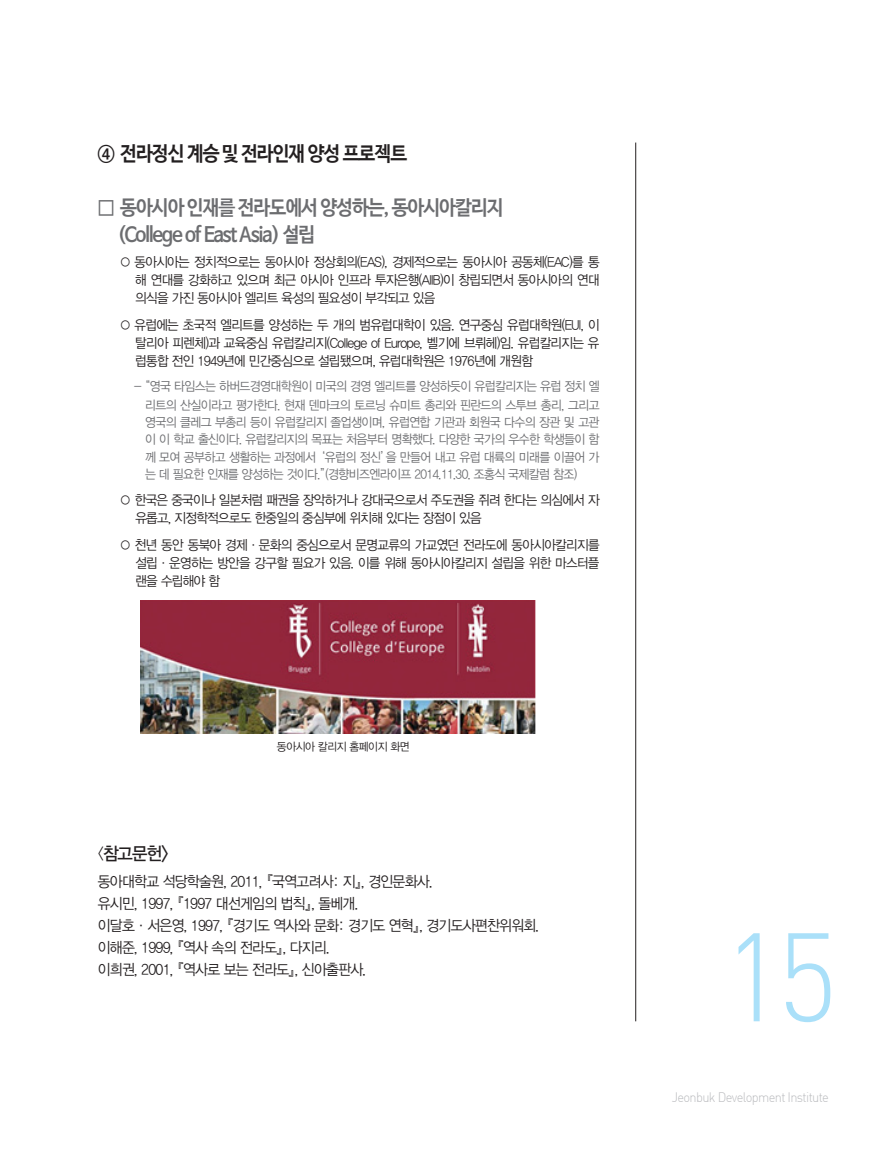
<style>
.page{position:relative;width:893px;height:1149px;background:#fff}
.page>*{position:absolute;margin:0;border:0;box-sizing:border-box;transform-origin:0 0}
.t1{font:123.6px "Dinlig";color:#aae0f9;scale:.95 1}
.t2{font:700 20.25px "Nanum Barun Gothic";letter-spacing:-.05em;color:#6c6d70;scale:.93 1}
.t3{font:700 20.25px "Nanum Barun Gothic";letter-spacing:-.05em;color:#231f20;scale:.93 1}
.t4{font:18px "YDIYGO330";color:#231f20;scale:.93 1}
.t5{font:15px "YDIYGO320";letter-spacing:-.05em;color:#231f20;scale:.93 1}
.t6{font:13.5px/18px "YDIYGO320";letter-spacing:-.05em;color:#231f20;text-align:justify;scale:.93 1}
.t7{font:13.5px "Dinlig";letter-spacing:-.05em;color:#bcbdc0;scale:.95 1}
.t8{font:12.75px/17.2px "YDIYGO320";letter-spacing:-.05em;color:#6c6d70;text-align:right;scale:.93 1}
.ÙÅÁ_Û{font:11.25px "YDIYGO320";letter-spacing:-.04em;color:#231f20;scale:.95 1}
.s1{font-family:"YDIYGO320";font-size:15px}
</style>
<div class="page">
<hr style="left:635px;top:142px;width:1px;height:878px;background:#231f20">
<img style="left:140px;top:600px;width:396px;height:132px">
<p class="t3" style="left:98px;top:142px;width:334px">④ 전라정신 계승 및 전라인재 양성 프로젝트</p>
<p class="t2" style="left:98px;top:197px;width:438px">□ 동아시아 인재를 전라도에서 양성하는, 동아시아칼리지</p>
<p class="t2" style="left:117px;top:224px;width:214px">(College of East Asia) 설립</p>
<p class="t6" style="left:135px;top:253px;width:501px;text-indent:-16px">○ 동아시아는 정치적으로는 동아시아 정상회의(EAS), 경제적으로는 동아시아 공동체(EAC)를 통 해 연대를 강화하고 있으며 최근 아시아 인프라 투자은행(AIIB)이 창립되면서 동아시아의 연대 의식을 가진 동아시아 엘리트 육성의 필요성이 부각되고 있음</p>
<p class="t6" style="left:135px;top:315px;width:501px;text-indent:-16px">○ 유럽에는 초국적 엘리트를 양성하는 두 개의 범유럽대학이 있음. 연구중심 유럽대학원(EUI, 이 탈리아 피렌체)과 교육중심 유럽칼리지(College of Europe, 벨기에 브뤼헤)임. 유럽칼리지는 유 럽통합 전인 1949년에 민간중심으로 설립됐으며, 유럽대학원은 1976년에 개원함</p>
<p class="t8" style="left:134px;top:376px;width:502px;line-height:19.2px">- “영국 타임스는 하버드경영대학원이 미국의 경영 엘리트를 양성하듯이 유럽칼리지는 유럽 정치 엘 리트의 산실이라고 평가한다. 현재 덴마크의 토르닝 슈미트 총리와 핀란드의 스투브 총리, 그리고</p>
<p class="t8" style="left:145px;top:413px;width:490px;text-align:justify">영국의 클레그 부총리 등이 유럽칼리지 졸업생이며, 유럽연합 기관과 회원국 다수의 장관 및 고관 이 이 학교 출신이다. 유럽칼리지의 목표는 처음부터 명확했다. 다양한 국가의 우수한 학생들이 함 께 모여 공부하고 생활하는 과정에서 ‘유럽의 정신’을 만들어 내고 유럽 대륙의 미래를 이끌어 가 는 데 필요한 인재를 양성하는 것이다.”(경향비즈엔라이프 2014.11.30. 조홍식 국제칼럼 참조)</p>
<p class="t6" style="left:135px;top:491px;width:501px;text-indent:-16px">○ 한국은 중국이나 일본처럼 패권을 장악하거나 강대국으로서 주도권을 쥐려 한다는 의심에서 자 유롭고, 지정학적으로도 한중일의 중심부에 위치해 있다는 장점이 있음</p>
<p class="t6" style="left:135px;top:535px;width:501px;text-indent:-16px">○ 천년 동안 동북아 경제·문화의 중심으로서 문명교류의 가교였던 전라도에 동아시아칼리지를 설립·운영하는 방안을 강구할 필요가 있음. 이를 위해 동아시아칼리지 설립을 위한 마스터플 랜을 수립해야 함</p>
<p class="ÙÅÁ_Û" style="left:277px;top:740px;width:141px">동아시아 칼리지 홈페이지 화면</p>
<p class="t4" style="left:98px;top:842px;width:78px"><span class="s1">&lt;</span>참고문헌&gt;</p>
<p class="t5" style="left:98px;top:872px;width:361px">동아대학교 석당학술원, 2011, 『국역고려사: 지』, 경인문화사.</p>
<p class="t5" style="left:98px;top:894px;width:282px">유시민, 1997, 『1997 대선게임의 법칙』, 돌베개.</p>
<p class="t5" style="left:98px;top:916px;width:476px">이달호·서은영, 1997, 『경기도 역사와 문화: 경기도 연혁』, 경기도사편찬위워회.</p>
<p class="t5" style="left:98px;top:938px;width:251px">이해준, 1999, 『역사 속의 전라도』, 다지리.</p>
<p class="t5" style="left:98px;top:960px;width:290px">이희권, 2001, 『역사로 보는 전라도』, 신아출판사.</p>
<h1 class="t1" style="left:723px;top:900px;width:122px">15</h1>
<p class="t7" style="left:672px;top:1088px;width:167px">Jeonbuk Development Institute</p>
</div>
